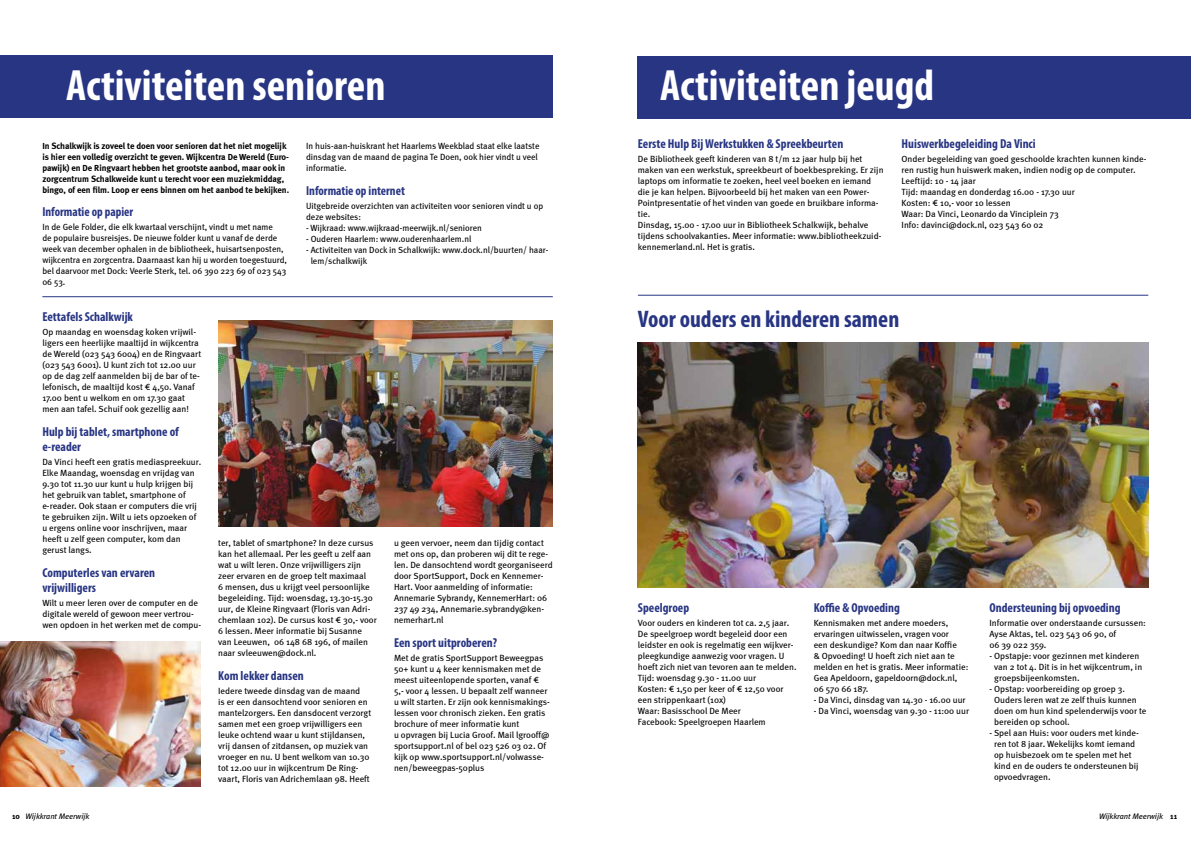
<style>
.page{position:relative;width:1191px;height:842px;background:#fff}
.page>*{position:absolute;margin:0;border:0;box-sizing:border-box;transform-origin:0 0}
.t1{font:700 condensed 44px "Myriad Pro";color:#fff}
.t2{font:700 condensed 24px "Myriad Pro";color:#283583}
.t3{font:700 condensed 13px/15.6px "Myriad Pro";color:#283583}
.t4{font:9px/11px "Meta";color:#000}
.t5{font:700 9px/11px "Meta";color:#000}
.t6{font:italic 8px "Meta";color:#000}
.s1{font-weight:700;font-style:normal}
</style>
<div class="page">
<div style="left:0;top:56px;width:553px;height:62px;background:#283583"></div>
<hr style="left:42px;top:296px;width:511px;height:1px;background:#283583">
<img style="left:0;top:642px;width:201px;height:144px">
<img style="left:218px;top:321px;width:335px;height:206px">
<div style="left:638px;top:56px;width:553px;height:63px;background:#283583"></div>
<hr style="left:638px;top:295px;width:510px;height:1px;background:#283583">
<img style="left:638px;top:342px;width:510px;height:245px">
<h1 class="t1" style="left:66px;top:57px;width:321px">Activiteiten senioren</h1>
<p class="t5" style="left:42px;top:140px;width:248px">In Schalkwijk is zoveel te doen voor senioren dat het niet mogelijk is hier een volledig overzicht te geven. Wijkcentra De Wereld (Euro&shy;pawijk) en De Ringvaart hebben het grootste aanbod, maar ook in zorgcentrum Schalkweide kunt u terecht voor een muziekmiddag, bingo, of een film. Loop er eens binnen om het aanbod te bekijken.</p>
<h3 class="t3" style="left:42px;top:203px;width:92px">Informatie op papier</h3>
<p class="t4" style="left:42px;top:221px;width:246px">In de Gele Folder, die elk kwartaal verschijnt, vindt u met name<br>de populaire busreisjes. De nieuwe folder kunt u vanaf de derde week van december ophalen in de bibliotheek, huisartsenposten, wijkcentra en zorgcentra. Daarnaast kan hij u worden toegestuurd, bel daarvoor met Dock: Veerle Sterk, tel. 06 390 223 69 of 023 543<br>06 53.</p>
<p class="t4" style="left:306px;top:140px;width:235px">In huis-aan-huiskrant het Haarlems Weekblad staat elke laatste dinsdag van de maand de pagina Te Doen, ook hier vindt u veel informatie.</p>
<h3 class="t3" style="left:306px;top:182px;width:100px">Informatie op internet</h3>
<p class="t4" style="left:306px;top:200px;width:238px">Uitgebreide overzichten van activiteiten voor senioren vindt u op deze websites:</p>
<p class="t4" style="left:306px;top:222px;width:177px">- Wijkraad: www.wijkraad-meerwijk.nl/senioren</p>
<p class="t4" style="left:306px;top:233px;width:167px">- Ouderen Haarlem: www.ouderenhaarlem.nl</p>
<p class="t4" style="left:311px;top:244px;width:239px;text-indent:-5px">- Activiteiten van Dock in Schalkwijk: www.dock.nl/buurten/ haar&shy;lem/schalkwijk</p>
<h3 class="t3" style="left:42px;top:309px;width:92px">Eettafels Schalkwijk</h3>
<p class="t4" style="left:42px;top:326px;width:160px">Op maandag en woensdag koken vrijwil&shy;ligers een heerlijke maaltijd in wijkcentra de Wereld (023 543 6004) en de Ringvaart (023 543 6001). U kunt zich tot 12.00 uur op de dag zelf aanmelden bij de bar of te&shy;lefonisch, de maaltijd kost € 4,50. Vanaf 17.00 bent u welkom en om 17.30 gaat men aan tafel. Schuif ook gezellig aan!</p>
<h3 class="t3" style="left:42px;top:423px;width:138px">Hulp bij tablet, smartphone of e-reader</h3>
<p class="t4" style="left:42px;top:456px;width:160px">Da Vinci heeft een gratis mediaspreekuur.<br>Elke Maandag, woensdag en vrijdag van 9.30 tot 11.30 uur kunt u hulp krijgen bij het gebruik van tablet, smartphone of e-reader. Ook staan er computers die vrij te gebruiken zijn. Wilt u iets opzoeken of u ergens online voor inschrijven, maar heeft u zelf geen computer, kom dan gerust langs.</p>
<h3 class="t3" style="left:42px;top:564px;width:114px">Computerles van ervaren vrijwilligers</h3>
<p class="t4" style="left:42px;top:598px;width:160px">Wilt u meer leren over de computer en de digitale wereld of gewoon meer vertrou&shy;wen opdoen in het werken met de compu-</p>
<p class="t4" style="left:218px;top:538px;width:160px">ter, tablet of smartphone? In deze cursus kan het allemaal. Per les geeft u zelf aan wat u wilt leren. Onze vrijwilligers zijn zeer ervaren en de groep telt maximaal<br>6 mensen, dus u krijgt veel persoonlijke begeleiding. Tijd: woensdag, 13.30-15.30 uur, de Kleine Ringvaart (Floris van Adri&shy;chemlaan 102). De cursus kost € 30,- voor 6 lessen. Meer informatie bij Susanne van Leeuwen, 06 148 68 196, of mailen naar svleeuwen@dock.nl.</p>
<h3 class="t3" style="left:218px;top:667px;width:87px">Kom lekker dansen</h3>
<p class="t4" style="left:218px;top:685px;width:154px">Iedere tweede dinsdag van de maand<br>is er een dansochtend voor senioren en mantelzorgers. Een dansdocent verzorgt samen met een groep vrijwilligers een leuke ochtend waar u kunt stijldansen, vrij dansen of zitdansen, op muziek van vroeger en nu. U bent welkom van 10.30 tot 12.00 uur in wijkcentrum De Ring&shy;vaart, Floris van Adrichemlaan 98. Heeft</p>
<p class="t4" style="left:394px;top:538px;width:160px">u geen vervoer, neem dan tijdig contact met ons op, dan proberen wij dit te rege&shy;len. De dansochtend wordt georganiseerd door SportSupport, Dock en Kennemer-Hart. Voor aanmelding of informatie:<br>Annemarie Sybrandy, KennemerHart: 06<br>237 49 234, Annemarie.sybrandy@ken&shy;nemerhart.nl</p>
<h3 class="t3" style="left:394px;top:634px;width:105px">Een sport uitproberen?</h3>
<p class="t4" style="left:394px;top:652px;width:157px">Met de gratis SportSupport Beweegpas 50+ kunt u 4 keer kennismaken met de meest uiteenlopende sporten, vanaf € 5,- voor 4 lessen. U bepaalt zelf wanneer u wilt starten. Er zijn ook kennismakings&shy;lessen voor chronisch zieken. Een gratis brochure of meer informatie kunt<br>u opvragen bij Lucia Groof. Mail lgrooff@ sportsupport.nl of bel 023 526 03 02. Of kijk op www.sportsupport.nl/volwasse&shy;nen/beweegpas-50plus</p>
<h1 class="t1" style="left:660px;top:57px;width:275px">Activiteiten jeugd</h1>
<h3 class="t3" style="left:638px;top:135px;width:207px">Eerste Hulp Bij Werkstukken &amp; Spreekbeurten</h3>
<p class="t4" style="left:638px;top:153px;width:247px">De Bibliotheek geeft kinderen van 8 t/m 12 jaar hulp bij het maken van een werkstuk, spreekbeurt of boekbespreking. Er zijn laptops om informatie te zoeken, heel veel boeken en iemand die je kan helpen. Bijvoorbeeld bij het maken van een Power-Pointpresentatie of het vinden van goede en bruikbare informa&shy;tie.<br>Dinsdag, 15.00 - 17.00 uur in Bibliotheek Schalkwijk, behalve tijdens schoolvakanties. Meer informatie: www.bibliotheekzuid&shy;kennemerland.nl. Het is gratis.</p>
<h3 class="t3" style="left:901px;top:135px;width:136px">Huiswerkbegeleiding Da Vinci</h3>
<p class="t4" style="left:901px;top:153px;width:246px">Onder begeleiding van goed geschoolde krachten kunnen kinde&shy;ren rustig hun huiswerk maken, indien nodig op de computer.<br>Leeftijd: 10 - 14 jaar<br>Tijd: maandag en donderdag 16.00 - 17.30 uur<br>Kosten: € 10,- voor 10 lessen<br>Waar: Da Vinci, Leonardo da Vinciplein 73<br>Info: davinci@dock.nl, 023 543 60 02</p>
<h2 class="t2" style="left:638px;top:304px;width:263px">Voor ouders en kinderen samen</h2>
<h3 class="t3" style="left:638px;top:599px;width:53px">Speelgroep</h3>
<p class="t4" style="left:638px;top:617px;width:160px">Voor ouders en kinderen tot ca. 2,5 jaar.<br>De speelgroep wordt begeleid door een leidster en ook is regelmatig een wijkver&shy;pleegkundige aanwezig voor vragen. U hoeft zich niet van tevoren aan te melden.<br>Tijd: woensdag 9.30 - 11.00 uur<br>Kosten: € 1,50 per keer of € 12,50 voor een strippenkaart (10x)<br>Waar: Basisschool De Meer<br>Facebook: Speelgroepen Haarlem</p>
<h3 class="t3" style="left:813px;top:599px;width:88px">Koffie &amp; Opvoeding</h3>
<p class="t4" style="left:813px;top:617px;width:156px">Kennismaken met andere moeders, ervaringen uitwisselen, vragen voor<br>een deskundige? Kom dan naar Koffie<br>&amp; Opvoeding! U hoeft zich niet aan te melden en het is gratis. Meer informatie:<br>Gea Apeldoorn, gapeldoorn@dock.nl, 06 570 66 187.</p>
<p class="t4" style="left:813px;top:694px;width:153px">- Da Vinci, dinsdag van 14.30 - 16.00 uur</p>
<p class="t4" style="left:813px;top:705px;width:157px">- Da Vinci, woensdag van 9.30 - 11:00 uur</p>
<h3 class="t3" style="left:989px;top:599px;width:133px">Ondersteuning bij opvoeding</h3>
<p class="t4" style="left:989px;top:617px;width:158px">Informatie over onderstaande cursussen:<br>Ayse Aktas, tel. 023 543 06 90, of<br>06 39 022 359.</p>
<p class="t4" style="left:994px;top:650px;width:149px;text-indent:-5px">- Opstapje: voor gezinnen met kinderen van 2 tot 4. Dit is in het wijkcentrum, in groepsbijeenkomsten.</p>
<p class="t4" style="left:994px;top:683px;width:154px;text-indent:-5px">- Opstap: voorbereiding op groep 3.<br>Ouders leren wat ze zelf thuis kunnen doen om hun kind spelenderwijs voor te bereiden op school.</p>
<p class="t4" style="left:994px;top:727px;width:146px;text-indent:-5px">- Spel aan Huis: voor ouders met kinde&shy;ren tot 8 jaar. Wekelijks komt iemand op huisbezoek om te spelen met het kind en de ouders te ondersteunen bij opvoedvragen.</p>
<p class="t6" style="left:12px;top:812px;width:79px"><span class="s1">10</span> Wijkkrant Meerwijk</p>
<p class="t6" style="left:1099px;top:812px;width:79px">Wijkkrant Meerwijk <span class="s1">11</span></p>
</div>
